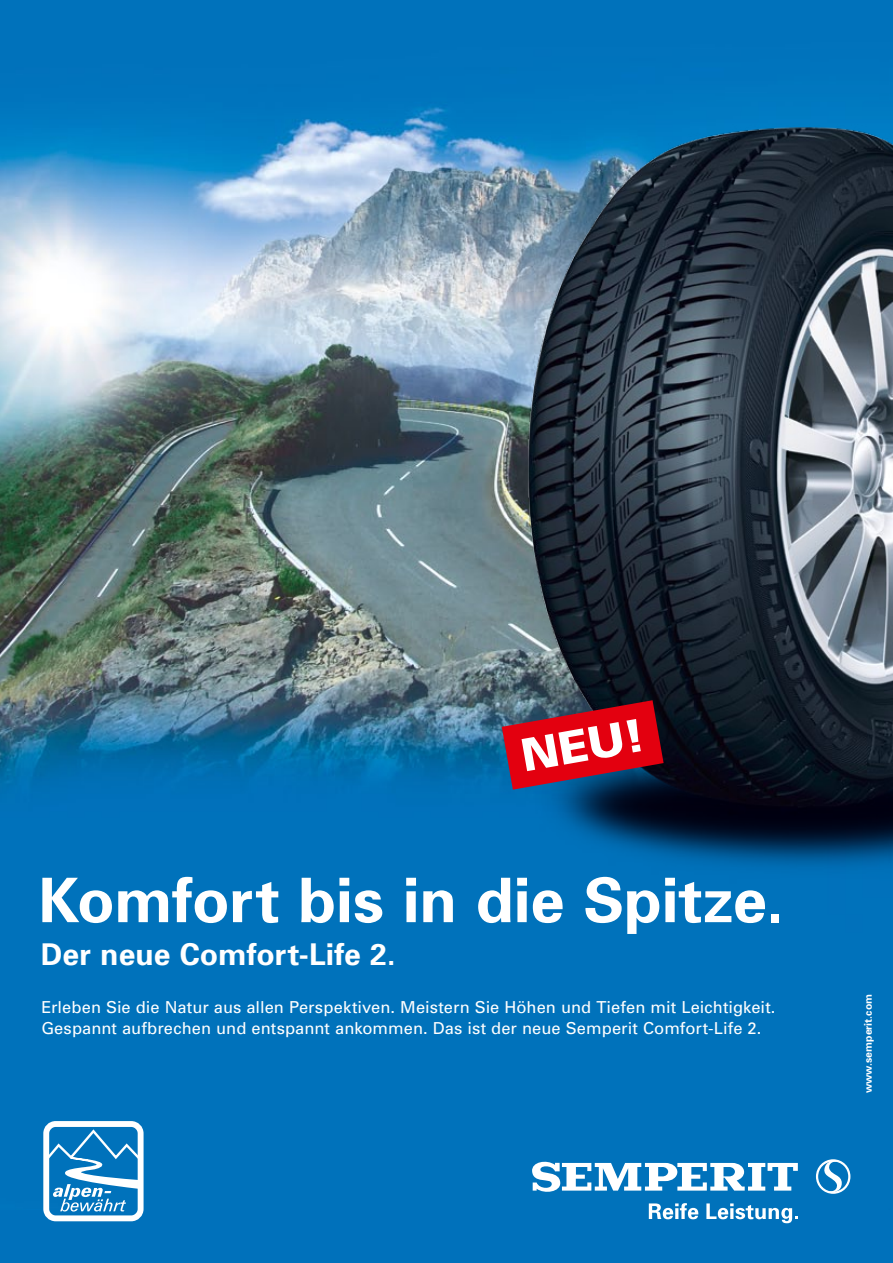
<style>
.page{position:relative;width:893px;height:1263px;background:#0071bb}
.page>*{position:absolute;margin:0;border:0;box-sizing:border-box;transform-origin:0 0}
.t1{font:700 61.5px "Univers";letter-spacing:-.005em;color:#fff}
.t2{font:900 45px "Univers";color:#fff}
.t3{font:700 30px "Univers";color:#fff}
.t4{font:16.5px/21px "Univers";letter-spacing:.005em;color:#fff}
.t5{font:700 10.5px "Univers";color:#fff}
</style>
<div class="page">
<img style="left:0;top:106px;width:893px;height:1103px">
<div style="left:43px;top:1121px;width:101px;height:100px;border:6px solid #fff;border-radius:9px"></div>
<svg style="left:43px;top:1127px;width:101px;height:84px"></svg>
<svg style="left:532px;top:1159px;width:266px;height:35px"></svg>
<svg style="left:816px;top:1159px;width:34px;height:35px"></svg>
<svg style="left:649px;top:1203px;width:49px;height:16px"></svg>
<svg style="left:706px;top:1203px;width:92px;height:20px"></svg>
<img style="left:522px;top:124px;width:371px;height:772px">
<svg style="left:502px;top:700px;width:162px;height:90px;background:#a1182c"></svg>
<h2 class="t2" style="left:517px;top:728px;width:126px;rotate:-10deg">NEU!</h2>
<h1 class="t1" style="left:38px;top:861px;width:746px">Komfor t bis in die Spitze.</h1>
<h3 class="t3" style="left:41px;top:935px;width:356px">Der neue Comfor t-Life 2.</h3>
<p class="t4" style="left:41px;top:996px;width:736px">Erleben Sie die Natur aus allen Perspektiven. Meistern Sie Höhen und Tiefen mit Leichtigkeit.<br>Gespannt aufbrechen und entspannt ankommen. Das ist der neue Semperit Comfort-Life 2.</p>
<p class="t5" style="left:861px;top:1093px;width:101px;rotate:-90deg">www.semperit.com</p>
</div>
